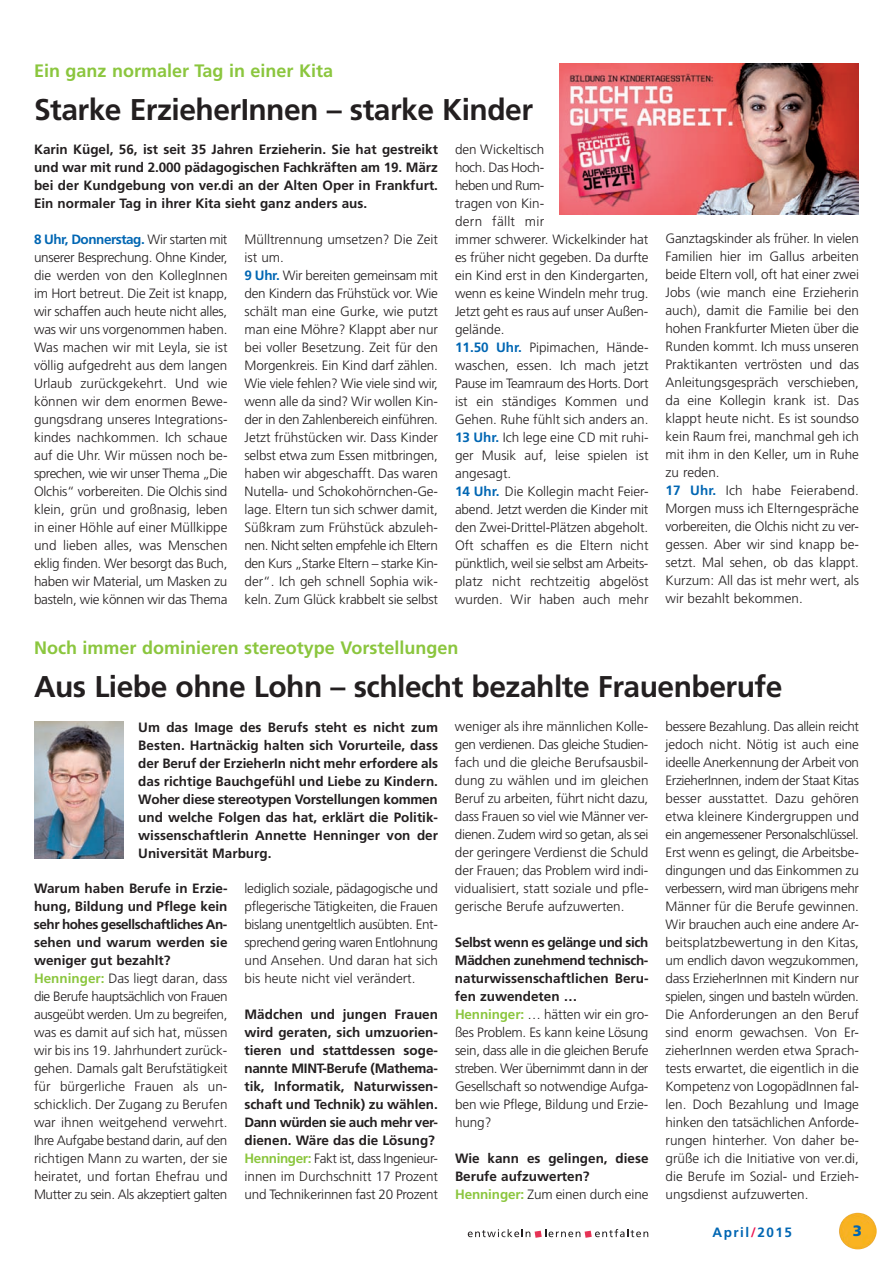
<style>
.page{position:relative;width:893px;height:1263px;background:#fff}
.page>*{position:absolute;margin:0;border:0;box-sizing:border-box;transform-origin:0 0}
.t1{font:700 30px "Frutiger CE";letter-spacing:-.015em;color:#231f20}
.t2{font:700 18px "Frutiger CE";color:#8bc63e}
.t3{font:900 15px "Frutiger";color:#0166b3}
.t4{font:300 13.5px/18px "Frutiger CE";color:#231f20}
.t5{font:700 13.5px/18px "Frutiger CE";color:#231f20;text-align:justify}
.t6{font:700 13.5px "Frutiger CE";letter-spacing:.11em;color:#0166b3}
.s1{font-weight:700;color:#0166b3}
.s2{font-weight:700}
.s3{font-weight:700;color:#8bc63e}
.s4{color:#8bc63e}
.s5{font-weight:300}
.s6{color:#ed1450}
</style>
<div class="page">
<svg style="left:468px;top:1229px;width:180px;height:9px"></svg>
<img style="left:839px;top:1213px;width:37px;height:36px;border-radius:50%">
<svg style="left:559px;top:214px;width:300px;height:1px"></svg>
<img style="left:559px;top:64px;width:300px;height:150px">
<img style="left:34px;top:722px;width:89px;height:136px">
<h2 class="t2" style="left:34px;top:60px;width:301px">Ein ganz normaler Tag in einer Kita</h2>
<h1 class="t1" style="left:34px;top:91px;width:501px">Starke ErzieherInnen – starke Kinder</h1>
<p class="t5" style="left:34px;top:141px;width:406px">Karin Kügel, 56, ist seit 35 Jahren Erzieherin. Sie hat gestreikt und war mit rund 2.000 pädagogischen Fachkräften am 19. März bei der Kundgebung von ver.di an der Alten Oper in Frankfurt.<br>Ein normaler Tag in ihrer Kita sieht ganz anders aus.</p>
<p class="t4" style="left:34px;top:230px;width:195px;text-align:justify"><span class="s1">8 Uhr, Donnerstag.</span> Wir starten mit unserer Besprechung. Ohne Kinder, die werden von den KollegInnen im Hort betreut. Die Zeit ist knapp, wir schaffen auch heute nicht alles, was wir uns vorgenommen haben.<br>Was machen wir mit Leyla, sie ist völlig aufgedreht aus dem langen Urlaub zurückgekehrt. Und wie können wir dem enormen Bewe&shy;gungsdrang unseres Integrations&shy;kindes nachkommen. Ich schaue auf die Uhr. Wir müssen noch be&shy;sprechen, wie wir unser Thema „Die Olchis“ vorbereiten. Die Olchis sind klein, grün und großnasig, leben in einer Höhle auf einer Müllkippe und lieben alles, was Menschen eklig finden. Wer besorgt das Buch, haben wir Material, um Masken zu basteln, wie können wir das Thema</p>
<p class="t4" style="left:244px;top:230px;width:195px">Mülltrennung umsetzen? Die Zeit ist um.<br><span class="s1">9 Uhr.</span> Wir bereiten gemeinsam mit den Kindern das Frühstück vor. Wie schält man eine Gurke, wie putzt man eine Möhre? Klappt aber nur bei voller Besetzung. Zeit für den<br>Morgenkreis. Ein Kind darf zählen.<br>Wie viele fehlen? Wie viele sind wir, wenn alle da sind? Wir wollen Kin&shy;der in den Zahlenbereich einführen.<br>Jetzt frühstücken wir. Dass Kinder selbst etwa zum Essen mitbringen, haben wir abgeschafft. Das waren<br>Nutella- und Schokohörnchen-Ge&shy;lage. Eltern tun sich schwer damit,<br>Süßkram zum Frühstück abzuleh&shy;nen. Nicht selten empfehle ich Eltern den Kurs „Starke Eltern – starke Kin&shy;der“. Ich geh schnell Sophia wik&shy;keln. Zum Glück krabbelt sie selbst</p>
<p class="t4" style="left:455px;top:140px;width:195px">den Wickeltisch<br>hoch. Das Hoch-<br>heben und Rum-<br>tragen von Kin-<br>dern fällt mir<br>immer schwerer. Wickelkinder hat es früher nicht gegeben. Da durfte ein Kind erst in den Kindergarten, wenn es keine Windeln mehr trug.<br>Jetzt geht es raus auf unser Außen&shy;gelände.<br><span class="s1">11.50 Uhr.</span> Pipimachen, Hände&shy;waschen, essen. Ich mach jetzt<br>Pause im Teamraum des Horts. Dort ist ein ständiges Kommen und<br>Gehen. Ruhe fühlt sich anders an.<br><span class="s1">13 Uhr.</span> Ich lege eine CD mit ruhi&shy;ger Musik auf, leise spielen ist angesagt.<br><span class="s1">14 Uhr.</span> Die Kollegin macht Feier&shy;abend. Jetzt werden die Kinder mit den Zwei-Drittel-Plätzen abgeholt.<br>Oft schaffen es die Eltern nicht pünktlich, weil sie selbst am Arbeits&shy;platz nicht rechtzeitig abgelöst wurden. Wir haben auch mehr</p>
<p class="t4" style="left:665px;top:229px;width:195px">Ganztagskinder als früher. In vielen<br>Familien hier im Gallus arbeiten beide Eltern voll, oft hat einer zwei<br>Jobs (wie manch eine Erzieherin auch), damit die Familie bei den hohen Frankfurter Mieten über die<br>Runden kommt. Ich muss unseren<br>Praktikanten vertrösten und das<br>Anleitungsgespräch verschieben, da eine Kollegin krank ist. Das klappt heute nicht. Es ist soundso kein Raum frei, manchmal geh ich mit ihm in den Keller, um in Ruhe zu reden.<br><span class="s1">17 Uhr.</span> Ich habe Feierabend.<br>Morgen muss ich Elterngespräche vorbereiten, die Olchis nicht zu ver&shy;gessen. Aber wir sind knapp be&shy;setzt. Mal sehen, ob das klappt.<br>Kurzum: All das ist mehr wert, als wir bezahlt bekommen.</p>
<h2 class="t2" style="left:34px;top:637px;width:426px">Noch immer dominieren stereotype Vorstellungen</h2>
<h1 class="t1" style="left:34px;top:668px;width:750px">Aus Liebe ohne Lohn – schlecht bezahlte Frauenberufe</h1>
<p class="t5" style="left:138px;top:718px;width:301px">Um das Image des Berufs steht es nicht zum Besten. Hartnäckig halten sich Vorurteile, dass der Beruf der ErzieherIn nicht mehr erfordere als das richtige Bauchgefühl und Liebe zu Kindern.<br>Woher diese stereotypen Vorstellungen kommen und welche Folgen das hat, erklärt die Politik&shy;wissenschaftlerin Annette Henninger von der Universität Marburg.</p>
<p class="t4" style="left:34px;top:880px;width:195px"><span class="s2">Warum haben Berufe in Erzie&shy;hung, Bildung und Pflege kein sehr hohes gesellschaftliches An&shy;sehen und warum werden sie weniger gut bezahlt?<br></span><span class="s3">Henninger:</span> Das liegt daran, dass die Berufe hauptsächlich von Frauen ausgeübt werden. Um zu begreifen, was es damit auf sich hat, müssen wir bis ins 19. Jahrhundert zurück&shy;gehen. Damals galt Berufstätigkeit für bürgerliche Frauen als un&shy;schicklich. Der Zugang zu Berufen war ihnen weitgehend verwehrt.<br>Ihre Aufgabe bestand darin, auf den richtigen Mann zu warten, der sie heiratet, und fortan Ehefrau und<br>Mutter zu sein. Als akzeptiert galten</p>
<p class="t4" style="left:244px;top:879px;width:195px;text-align:justify">lediglich soziale, pädagogische und pflegerische Tätigkeiten, die Frauen bislang unentgeltlich ausübten. Ent&shy;sprechend gering waren Entlohnung und Ansehen. Und daran hat sich bis heute nicht viel verändert.</p>
<p class="t5" style="left:244px;top:1005px;width:195px;text-align:left">Mädchen und jungen Frauen wird geraten, sich umzuorien&shy;tieren und stattdessen soge&shy;nannte MINT-Berufe (Mathema&shy;tik, Informatik, Naturwissen&shy;schaft und Technik) zu wählen.<br>Dann würden sie auch mehr ver&shy;dienen. Wäre das die Lösung?<br><span class="s4">Henninger:</span> <span class="s5">Fakt ist, dass Ingenieur&shy;innen im Durchschnitt 17 Prozent und Technikerinnen fast 20 Prozent</span></p>
<p class="t4" style="left:455px;top:717px;width:195px;text-align:justify">weniger als ihre männlichen Kolle&shy;gen verdienen. Das gleiche Studien&shy;fach und die gleiche Berufsausbil&shy;dung zu wählen und im gleichen Beruf zu arbeiten, führt nicht dazu, dass Frauen so viel wie Männer ver&shy;dienen. Zudem wird so getan, als sei der geringere Verdienst die Schuld der Frauen; das Problem wird indi&shy;vidualisiert, statt soziale und pfle&shy;gerische Berufe aufzuwerten.</p>
<p class="t4" style="left:455px;top:933px;width:195px"><span class="s2">Selbst wenn es gelänge und sich<br>Mädchen zunehmend technisch&shy;naturwissenschaftlichen Beru&shy;fen zuwendeten …<br></span><span class="s3">Henninger:</span> … hätten wir ein gro&shy;ßes Problem. Es kann keine Lösung sein, dass alle in die gleichen Berufe streben. Wer übernimmt dann in der<br>Gesellschaft so notwendige Aufga&shy;ben wie Pflege, Bildung und Erzie&shy;hung?</p>
<p class="t5" style="left:455px;top:1149px;width:195px;text-align:left">Wie kann es gelingen, diese<br>Berufe aufzuwerten?<br><span class="s4">Henninger:</span> <span class="s5">Zum einen durch eine</span></p>
<p class="t4" style="left:665px;top:717px;width:195px;text-align:justify">bessere Bezahlung. Das allein reicht jedoch nicht. Nötig ist auch eine ideelle Anerkennung der Arbeit von ErzieherInnen, indem der Staat Kitas besser ausstattet. Dazu gehören etwa kleinere Kindergruppen und ein angemessener Personalschlüssel.<br>Erst wenn es gelingt, die Arbeitsbe&shy;dingungen und das Einkommen zu verbessern, wird man übrigens mehr Männer für die Berufe gewinnen.<br>Wir brauchen auch eine andere Ar&shy;beitsplatzbewertung in den Kitas, um endlich davon wegzukommen, dass ErzieherInnen mit Kindern nur spielen, singen und basteln würden.<br>Die Anforderungen an den Beruf sind enorm gewachsen. Von Er&shy;zieherInnen werden etwa Sprach&shy;tests erwartet, die eigentlich in die Kompetenz von LogopädInnen fal&shy;len. Doch Bezahlung und Image hinken den tatsächlichen Anforde&shy;rungen hinterher. Von daher be&shy;grüße ich die Initiative von ver.di, die Berufe im Sozial- und Erzieh&shy;ungsdienst aufzuwerten.</p>
<p class="t6" style="left:713px;top:1224px;width:81px">April<span class="s6">/</span>2015</p>
<p class="t3" style="left:853px;top:1222px;width:11px">3</p>
</div>
